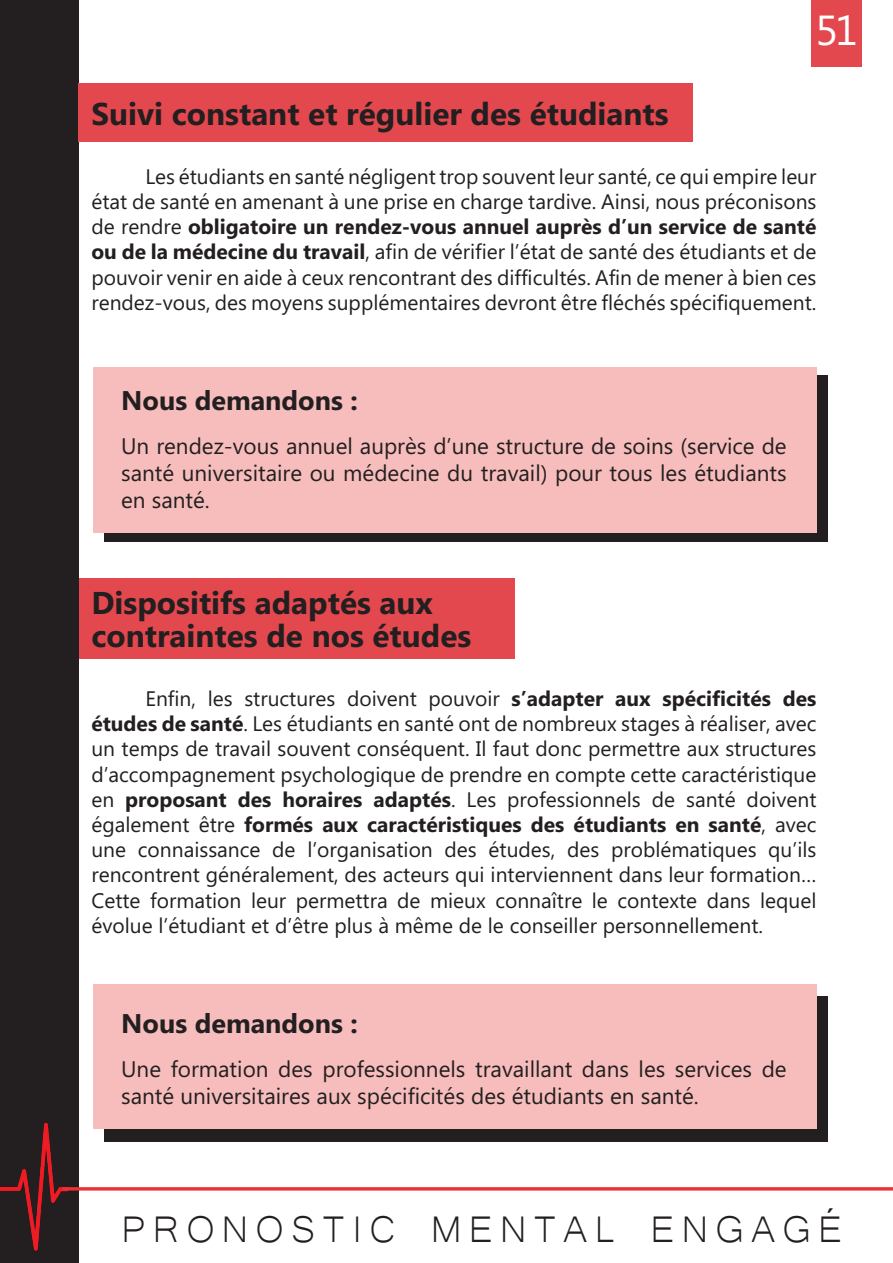
<style>
.page{position:relative;width:893px;height:1263px;background:#fff}
.page>*{position:absolute;margin:0;border:0;box-sizing:border-box;transform-origin:0 0}
.t1{font:48px "Microsoft Yi Baiti";letter-spacing:.15em;color:#231f20}
.t2{font:42px "Microsoft Phags Pa";color:#fff}
.Sous-titre{font:700 31.5px "Microsoft Phags Pa";color:#231f20}
.Nous_demandons{font:700 27px "Microsoft Phags Pa";color:#231f20}
.Nous_demandons-2{font:22.5px/27px "Microsoft Phags Pa";color:#231f20;text-align:justify}
.t3{font:21px/25.2px "Microsoft Phags Pa";color:#231f20;text-align:justify}
.s1{font-weight:700}
</style>
<div class="page">
<div style="left:0;top:0;width:79px;height:1263px;background:#231f20"></div>
<div style="left:811px;top:0;width:50px;height:67px;background:#e3484e"></div>
<img style="left:0;top:1123px;width:68px;height:127px">
<hr style="left:63px;top:1187px;width:830px;height:3px;background:#ee3036">
<div style="left:79px;top:83px;width:614px;height:58px;background:#e3484e"></div>
<div style="left:104px;top:376px;width:723px;height:166px;background:#231f20"></div>
<div style="left:94px;top:368px;width:723px;height:165px;background:#f6bdbc"></div>
<div style="left:79px;top:578px;width:435px;height:81px;background:#e3484e"></div>
<div style="left:104px;top:996px;width:723px;height:146px;background:#231f20"></div>
<div style="left:94px;top:984px;width:723px;height:145px;background:#f6bdbc"></div>
<h2 class="t2" style="left:815px;top:2px;width:44px">51</h2>
<p class="Sous-titre" style="left:91px;top:91px;width:579px">Suivi constant et régulier des étudiants</p>
<p class="t3" style="left:91px;top:163px;width:727px;text-indent:54px">Les étudiants en santé négligent trop souvent leur santé, ce qui empire leur état de santé en amenant à une prise en charge tardive. Ainsi, nous préconisons de rendre <span class="s1">obligatoire un rendez-vous annuel auprès d’un service de santé ou de la médecine du travail</span>, afin de vérifier l’état de santé des étudiants et de pouvoir venir en aide à ceux rencontrant des difficultés. Afin de mener à bien ces rendez-vous, des moyens supplémentaires devront être fléchés spécifiquement.</p>
<p class="Nous_demandons" style="left:121px;top:381px;width:238px">Nous demandons :</p>
<p class="Nous_demandons-2" style="left:121px;top:431px;width:667px">Un rendez-vous annuel auprès d’une structure de soins (service de santé universitaire ou médecine du travail) pour tous les étudiants en santé.</p>
<p class="Sous-titre" style="left:91px;top:580px;width:343px">Dispositifs adaptés aux</p>
<p class="Sous-titre" style="left:91px;top:613px;width:381px">contraintes de nos études</p>
<p class="t3" style="left:91px;top:685px;width:726px;text-indent:54px">Enfin, les structures doivent pouvoir <span class="s1">s’adapter aux spécificités des études de santé</span>. Les étudiants en santé ont de nombreux stages à réaliser, avec un temps de travail souvent conséquent. Il faut donc permettre aux structures d’accompagnement psychologique de prendre en compte cette caractéristique en <span class="s1">proposant des horaires adaptés</span>. Les professionnels de santé doivent également être <span class="s1">formés aux caractéristiques des étudiants en santé</span>, avec une connaissance de l’organisation des études, des problématiques qu’ils rencontrent généralement, des acteurs qui interviennent dans leur formation… Cette formation leur permettra de mieux connaître le contexte dans lequel évolue l’étudiant et d’être plus à même de le conseiller personnellement.</p>
<p class="Nous_demandons" style="left:121px;top:1004px;width:238px">Nous demandons :</p>
<p class="Nous_demandons-2" style="left:121px;top:1054px;width:667px">Une formation des professionnels travaillant dans les services de santé universitaires aux spécificités des étudiants en santé.</p>
<h1 class="t1" style="left:121px;top:1201px;width:722px">PRONOSTIC MENTAL ENGAGÉ</h1>
</div>
